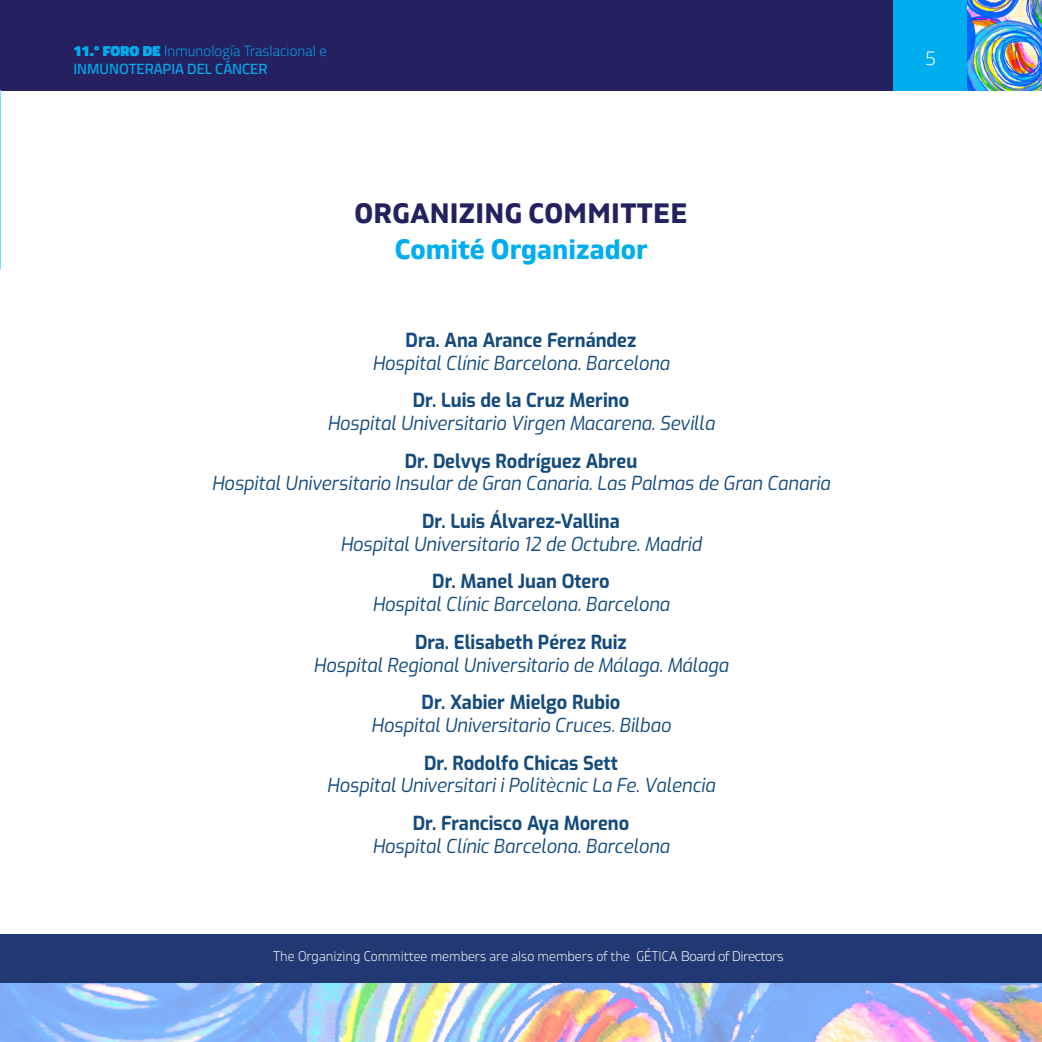
<style>
.page{position:relative;width:1042px;height:1042px;background:#fff}
.page>*{position:absolute;margin:0;border:0;box-sizing:border-box;transform-origin:0 0}
.ESPA{font:700 28px "Gilam";letter-spacing:.01em;color:#252161}
.ESPA-2{font:700 28px "Gilam";color:#00aeef}
.t1{font:italic 19.25px/22.8px "Exo";color:#144a7c;text-align:center;scale:.95 1}
.t2{font:700 19.25px "Exo";color:#144a7c;scale:.95 1}
.t3{font:300 19.25px "Gilam";color:#fff}
.t4{font:14.7px/17.7px "Cairo";color:#00aeef}
.t5{font:300 14px "Gilam";color:#fff;scale:.94 1}
.s1{font-weight:300}
.s2{font-weight:700;font-style:normal}
</style>
<div class="page">
<div style="left:0;top:0;width:1042px;height:90px;background:#252161"></div>
<img style="left:0;top:982px;width:1042px;height:60px">
<hr style="left:0;top:0;width:1px;height:90px;background:#00aeef">
<div style="left:893px;top:0;width:75px;height:90px;background:#00aeef"></div>
<img style="left:967px;top:0;width:75px;height:90px">
<div style="left:0;top:934px;width:1042px;height:48px;background:#223873"></div>
<p class="t4" style="left:73px;top:42px;width:255px">11.º FORO DE <span class="s1">Inmunología Traslacional e<br></span>INMUNOTERAPIA DEL CÁNCER</p>
<p class="t3" style="left:925px;top:44px;width:12px">5</p>
<p class="ESPA" style="left:354px;top:193px;width:335px">ORGANIZING COMMITTEE</p>
<p class="ESPA-2" style="left:395px;top:228px;width:254px">Comité Organizador</p>
<p class="t1" style="left:372px;top:327px;width:314px"><span class="s2">Dra. Ana Arance Fernández<br></span>Hospital Clínic Barcelona. Barcelona</p>
<p class="t1" style="left:327px;top:388px;width:409px"><span class="s2">Dr. Luis de la Cruz Merino<br></span>Hospital Universitario Virgen Macarena. Sevilla</p>
<p class="t2" style="left:405px;top:447px;width:246px">Dr. Delvys Rodríguez Abreu</p>
<p class="t1" style="left:212px;top:471px;width:652px">Hospital Universitario Insular de Gran Canaria. Las Palmas de Gran Canaria</p>
<p class="t2" style="left:422px;top:507px;width:210px">Dr. Luis Álvarez-Vallina</p>
<p class="t1" style="left:340px;top:531px;width:382px">Hospital Universitario 12 de Octubre. Madrid</p>
<p class="t2" style="left:432px;top:567px;width:188px">Dr. Manel Juan Otero</p>
<p class="t1" style="left:372px;top:592px;width:314px">Hospital Clínic Barcelona. Barcelona</p>
<p class="t2" style="left:415px;top:628px;width:224px">Dra. Elisabeth Pérez Ruiz</p>
<p class="t1" style="left:314px;top:652px;width:438px">Hospital Regional Universitario de Málaga. Málaga</p>
<p class="t2" style="left:422px;top:688px;width:211px">Dr. Xabier Mielgo Rubio</p>
<p class="t1" style="left:371px;top:712px;width:317px">Hospital Universitario Cruces. Bilbao</p>
<p class="t2" style="left:424px;top:748px;width:205px">Dr. Rodolfo Chicas Sett</p>
<p class="t1" style="left:327px;top:773px;width:410px">Hospital Universitari i Politècnic La Fe. Valencia</p>
<p class="t2" style="left:413px;top:809px;width:229px">Dr. Francisco Aya Moreno</p>
<p class="t1" style="left:372px;top:833px;width:314px">Hospital Clínic Barcelona. Barcelona</p>
<p class="t5" style="left:273px;top:946px;width:544px">The Organizing Committee members are also members of the GÉTICA Board of Directors</p>
</div>
